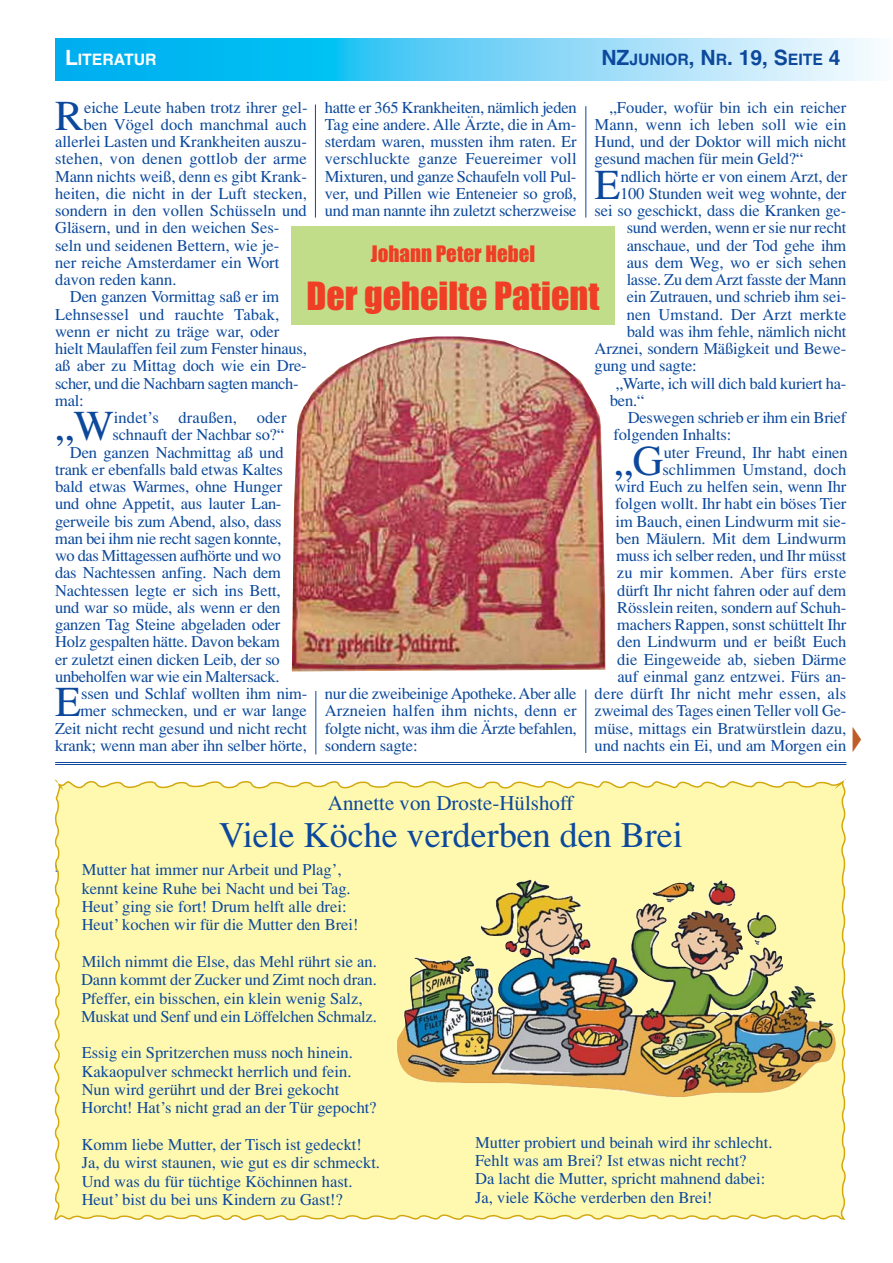
<style>
.page{position:relative;width:893px;height:1263px;background:#fff}
.page>*{position:absolute;margin:0;border:0;box-sizing:border-box;transform-origin:0 0}
.t1{font:42.6px "Times H Roman";color:#0c499c}
.t2{font:36px "Times H Roman";color:#0c499c}
.t3{font:36px "Impact";color:#ef3e25}
.t4{font:21px "Times H Roman";color:#0c499c}
.t5{font:21px "Impact";color:#ef3e25}
.t6{font:16.5px/17.2px "Times H Roman";letter-spacing:-.005em;color:#0c499c}
.t7{font:16.5px "Times H Roman";letter-spacing:-.025em;color:#0c499c}
.t8{font:16.5px "Times H Roman";letter-spacing:.015em;color:#0c499c}
.t9{font:700 15.75px "Helvetica";color:#0c499c}
.t10{font:700 15.75px "Helvetica";color:#fff}
.s1{font-size:21px}
</style>
<div class="page">
<svg style="left:55px;top:38px;width:819px;height:43px;background:#63d0f6"></svg>
<hr style="left:55px;top:762px;width:791px;height:1px;background:#0c499c">
<hr style="left:55px;top:764px;width:791px;height:1px;background:#0c499c">
<div style="left:291px;top:226px;width:323px;height:98px;background:#c2dd8a"></div>
<svg style="left:54px;top:781px;width:792px;height:440px;background:#f3eba7"></svg>
<svg style="left:54px;top:779px;width:12px;height:14px"></svg>
<svg style="left:840px;top:779px;width:6px;height:5px"></svg>
<img style="left:524px;top:879px;width:290px;height:138px">
<hr style="left:585px;top:106px;width:1px;height:112px;background:#0c499c">
<hr style="left:315px;top:691px;width:1px;height:63px;background:#0c499c">
<hr style="left:585px;top:689px;width:1px;height:64px;background:#0c499c">
<hr style="left:315px;top:104px;width:1px;height:114px;background:#0c499c">
<img style="left:292px;top:336px;width:313px;height:335px">
<p class="t10" style="left:65px;top:54px;width:93px"><span class="s1">L</span>ITERATUR</p>
<p class="t9" style="left:601px;top:54px;width:240px"><span class="s1">NZ</span>JUNIOR<span class="s1">, N</span>R<span class="s1">. 19, S</span>EITE <span class="s1">4</span></p>
<p class="t6" style="left:325px;top:100px;width:253px;text-align:justify">hatte er 365 Krankheiten, nämlich jeden Tag eine andere. Alle Ärzte, die in Am&shy;sterdam waren, mussten ihm raten. Er verschluckte ganze Feuereimer voll Mixturen, und ganze Schaufeln voll Pul&shy;ver, und Pillen wie Enteneier so groß, und man nannte ihn zuletzt scherzweise</p>
<h1 class="t1" style="left:55px;top:101px;width:30px">R</h1>
<p class="t6" style="left:84px;top:100px;width:225px">eiche Leute haben trotz ihrer gel-</p>
<p class="t6" style="left:594px;top:100px;width:253px;text-align:justify;text-indent:15px">„Fouder, wofür bin ich ein reicher Mann, wenn ich leben soll wie ein Hund, und der Doktor will mich nicht gesund machen für mein Geld?“</p>
<h1 class="t1" style="left:594px;top:170px;width:27px">E</h1>
<p class="t6" style="left:620px;top:169px;width:228px">ndlich hörte er von einem Arzt, der</p>
<p class="t6" style="left:83px;top:117px;width:225px">ben Vögel doch manchmal auch</p>
<p class="t6" style="left:55px;top:135px;width:253px">allerlei Lasten und Krankheiten auszu-</p>
<p class="t8" style="left:55px;top:153px;width:253px">stehen, von denen gottlob der arme</p>
<p class="t6" style="left:55px;top:169px;width:253px">Mann nichts weiß, denn es gibt Krank-</p>
<p class="t6" style="left:55px;top:186px;width:253px">heiten, die nicht in der Luft stecken,</p>
<p class="t6" style="left:55px;top:204px;width:253px">sondern in den vollen Schüsseln und</p>
<p class="t6" style="left:55px;top:221px;width:226px">Gläsern, und in den weichen Ses-</p>
<p class="t6" style="left:55px;top:238px;width:226px">seln und seidenen Bettern, wie je-</p>
<p class="t6" style="left:55px;top:255px;width:226px">ner reiche Amsterdamer ein Wort</p>
<p class="t6" style="left:55px;top:273px;width:123px">davon reden kann.</p>
<p class="t6" style="left:70px;top:290px;width:211px">Den ganzen Vormittag saß er im</p>
<p class="t6" style="left:55px;top:307px;width:226px">Lehnsessel und rauchte Tabak,</p>
<p class="t6" style="left:55px;top:324px;width:226px">wenn er nicht zu träge war, oder</p>
<p class="t6" style="left:55px;top:342px;width:253px">hielt Maulaffen feil zum Fenster hinaus,</p>
<p class="t6" style="left:55px;top:359px;width:253px">aß aber zu Mittag doch wie ein Dre-</p>
<p class="t7" style="left:55px;top:377px;width:245px">scher, und die Nachbarn sagten manch-</p>
<p class="t6" style="left:55px;top:393px;width:30px">mal:</p>
<h1 class="t1" style="left:55px;top:411px;width:60px">„W</h1>
<p class="t6" style="left:114px;top:411px;width:174px">indet’s draußen, oder</p>
<p class="t6" style="left:620px;top:186px;width:228px">100 Stunden weit weg wohnte, der</p>
<p class="t6" style="left:594px;top:204px;width:253px">sei so geschickt, dass die Kranken ge-</p>
<p class="t6" style="left:626px;top:221px;width:221px">sund werden, wenn er sie nur recht</p>
<p class="t6" style="left:626px;top:238px;width:221px">anschaue, und der Tod gehe ihm</p>
<p class="t6" style="left:626px;top:255px;width:221px">aus dem Weg, wo er sich sehen</p>
<p class="t6" style="left:626px;top:273px;width:221px">lasse. Zu dem Arzt fasste der Mann</p>
<p class="t6" style="left:626px;top:290px;width:221px">ein Zutrauen, und schrieb ihm sei-</p>
<p class="t6" style="left:626px;top:307px;width:221px">nen Umstand. Der Arzt merkte</p>
<p class="t6" style="left:626px;top:324px;width:221px">bald was ihm fehle, nämlich nicht</p>
<p class="t6" style="left:594px;top:342px;width:253px">Arznei, sondern Mäßigkeit und Bewe-</p>
<p class="t6" style="left:594px;top:359px;width:104px">gung und sagte:</p>
<p class="t6" style="left:616px;top:376px;width:232px">„Warte, ich will dich bald kuriert ha-</p>
<p class="t6" style="left:610px;top:393px;width:36px">ben.“</p>
<p class="t6" style="left:627px;top:411px;width:220px">Deswegen schrieb er ihm ein Brief</p>
<p class="t6" style="left:613px;top:428px;width:120px">folgenden Inhalts:</p>
<h1 class="t1" style="left:614px;top:446px;width:51px">„G</h1>
<p class="t5" style="left:371px;top:247px;width:166px">Johann Peter Hebel</p>
<h2 class="t3" style="left:306px;top:284px;width:294px">Der geheilte Patient</h2>
<p class="t6" style="left:112px;top:428px;width:173px">schnauft der Nachbar so?“</p>
<p class="t6" style="left:70px;top:445px;width:215px">Den ganzen Nachmittag aß und</p>
<p class="t6" style="left:55px;top:462px;width:229px">trank er ebenfalls bald etwas Kaltes</p>
<p class="t6" style="left:55px;top:480px;width:229px">bald etwas Warmes, ohne Hunger</p>
<p class="t6" style="left:55px;top:497px;width:228px">und ohne Appetit, aus lauter Lan-</p>
<p class="t6" style="left:55px;top:514px;width:228px">gerweile bis zum Abend, also, dass</p>
<p class="t6" style="left:55px;top:531px;width:228px">man bei ihm nie recht sagen konnte,</p>
<p class="t7" style="left:55px;top:550px;width:227px">wo das Mittagessen aufhörte und wo</p>
<p class="t6" style="left:55px;top:566px;width:227px">das Nachtessen anfing. Nach dem</p>
<p class="t6" style="left:55px;top:583px;width:227px">Nachtessen legte er sich ins Bett,</p>
<p class="t6" style="left:55px;top:600px;width:227px">und war so müde, als wenn er den</p>
<p class="t6" style="left:55px;top:618px;width:227px">ganzen Tag Steine abgeladen oder</p>
<p class="t6" style="left:55px;top:635px;width:226px">Holz gespalten hätte. Davon bekam</p>
<p class="t6" style="left:55px;top:652px;width:226px">er zuletzt einen dicken Leib, der so</p>
<p class="t6" style="left:55px;top:669px;width:226px">unbeholfen war wie ein Maltersack.</p>
<h1 class="t1" style="left:55px;top:687px;width:27px">E</h1>
<p class="t6" style="left:594px;top:445px;width:254px;text-align:right">uter Freund, Ihr habt einen schlimmen Umstand, doch<br>wird Euch zu helfen sein, wenn Ihr folgen wollt. Ihr habt ein böses Tier<br>im Bauch, einen Lindwurm mit sie&shy;ben Mäulern. Mit dem Lindwurm muss ich selber reden, und Ihr müsst<br>zu mir kommen. Aber fürs erste dürft Ihr nicht fahren oder auf dem Rösslein reiten, sondern auf Schuh&shy;machers Rappen, sonst schüttelt Ihr den Lindwurm und er beißt Euch die Eingeweide ab, sieben Därme auf einmal ganz entzwei. Fürs an&shy;dere dürft Ihr nicht mehr essen, als zweimal des Tages einen Teller voll Ge&shy;müse, mittags ein Bratwürstlein dazu, und nachts ein Ei, und am Morgen ein</p>
<p class="t6" style="left:55px;top:687px;width:254px;text-align:right">ssen und Schlaf wollten ihm nim&shy;mer schmecken, und er war lange Zeit nicht recht gesund und nicht recht krank; wenn man aber ihn selber hörte,</p>
<p class="t6" style="left:325px;top:687px;width:253px;text-align:justify">nur die zweibeinige Apotheke. Aber alle Arzneien halfen ihm nichts, denn er folgte nicht, was ihm die Ärzte befahlen, sondern sagte:</p>
<p class="t4" style="left:328px;top:795px;width:247px">Annette von Droste-Hülshoff</p>
<h2 class="t2" style="left:219px;top:823px;width:465px">Viele Köche verderben den Brei</h2>
<p class="t6" style="left:82px;top:862px;width:278px;line-height:18.3px">Mutter hat immer nur Arbeit und Plag’, kennt keine Ruhe bei Nacht und bei Tag.<br>Heut’ ging sie fort! Drum helft alle drei:<br>Heut’ kochen wir für die Mutter den Brei!</p>
<p class="t6" style="left:81px;top:954px;width:297px;line-height:18.3px">Milch nimmt die Else, das Mehl rührt sie an.<br>Dann kommt der Zucker und Zimt noch dran.<br>Pfeffer, ein bisschen, ein klein wenig Salz, Muskat und Senf und ein Löffelchen Schmalz.</p>
<p class="t6" style="left:81px;top:1045px;width:297px;line-height:18.3px">Essig ein Spritzerchen muss noch hinein.<br>Kakaopulver schmeckt herrlich und fein.<br>Nun wird gerührt und der Brei gekocht Horcht! Hat’s nicht grad an der Tür gepocht?</p>
<p class="t6" style="left:82px;top:1137px;width:300px;line-height:18.3px">Komm liebe Mutter, der Tisch ist gedeckt!<br>Ja, du wirst staunen, wie gut es dir schmeckt.<br>Und was du für tüchtige Köchinnen hast.<br>Heut’ bist du bei uns Kindern zu Gast!?</p>
<p class="t6" style="left:475px;top:1135px;width:299px;line-height:18.3px">Mutter probiert und beinah wird ihr schlecht.<br>Fehlt was am Brei? Ist etwas nicht recht?<br>Da lacht die Mutter, spricht mahnend dabei:<br>Ja, viele Köche verderben den Brei!</p>
<p class="t6" style="left:55px;top:859px;width:24px">s o</p>
</div>
